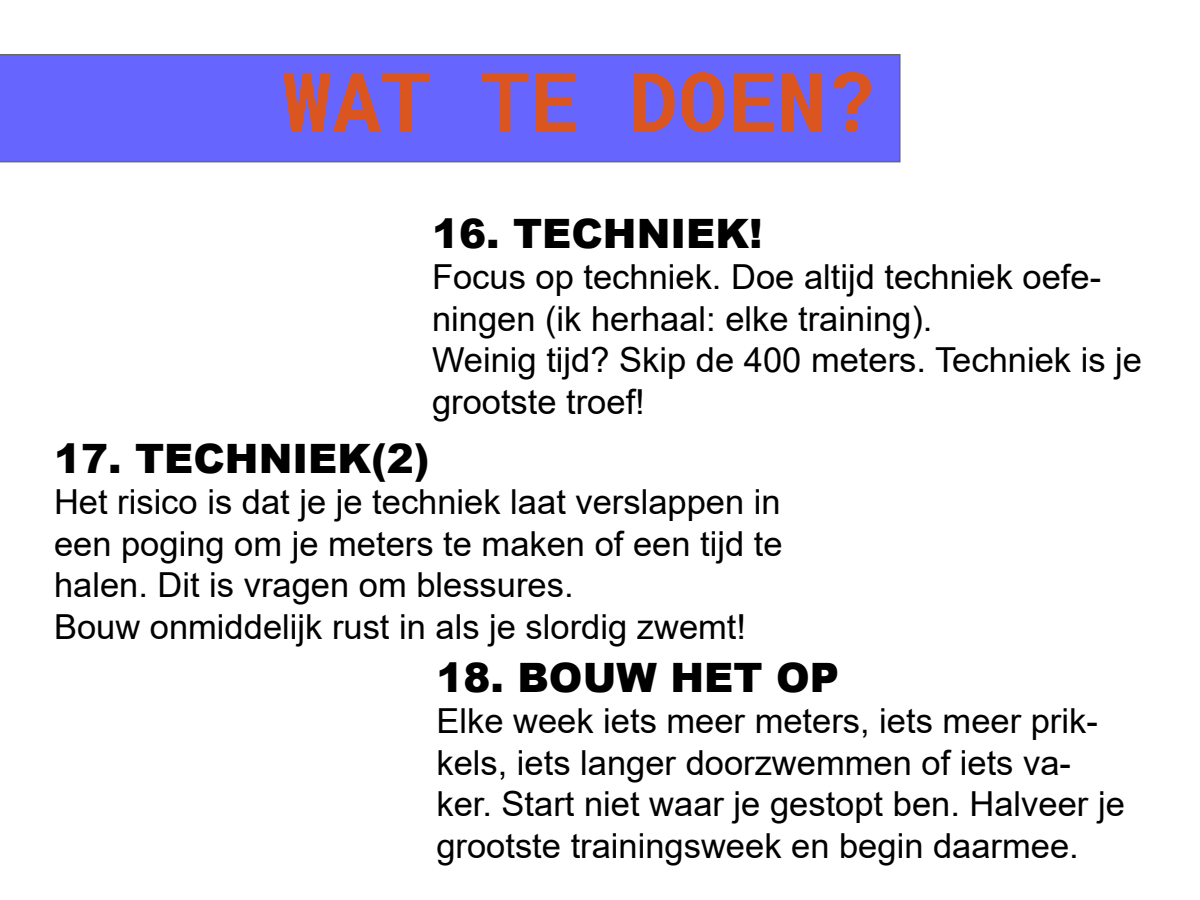
<style>
.page{position:relative;width:1200px;height:900px;background:#fff}
.page>*{position:absolute;margin:0;border:0;box-sizing:border-box;transform-origin:0 0}
.t1{font:700 82.5px "Roboto Mono";color:#da551f}
.t2{font:900 40.5px "Arial";color:#000}
.t3{font:34.5px/41.4px "Arial";color:#000}
</style>
<div class="page">
<div style="left:0;top:54px;width:901px;height:108px;background:#66f"></div>
<p class="t1" style="left:282px;top:44px;width:595px">WAT TE DOEN?</p>
<p class="t2" style="left:432px;top:204px;width:332px">16. TECHNIEK!</p>
<p class="t3" style="left:432px;top:256px;width:671px">Focus op techniek. Doe altijd techniek oefe&shy;ningen (ik herhaal: elke training).</p>
<p class="t3" style="left:432px;top:339px;width:712px">Weinig tijd? Skip de 400 meters. Techniek is je grootste troef!</p>
<p class="t2" style="left:54px;top:429px;width:377px">17. TECHNIEK(2)</p>
<p class="t3" style="left:54px;top:481px;width:730px;text-align:justify">Het risico is dat je je techniek laat verslappen in een poging om je meters te maken of een tijd te halen. Dit is vragen om blessures.</p>
<p class="t3" style="left:54px;top:606px;width:694px">Bouw onmiddelijk rust in als je slordig zwemt!</p>
<p class="t2" style="left:436px;top:648px;width:404px">18. BOUW HET OP</p>
<p class="t3" style="left:436px;top:700px;width:690px">Elke week iets meer meters, iets meer prik&shy;kels, iets langer doorzwemmen of iets va&shy;ker. Start niet waar je gestopt ben. Halveer je grootste trainingsweek en begin daarmee.</p>
</div>
